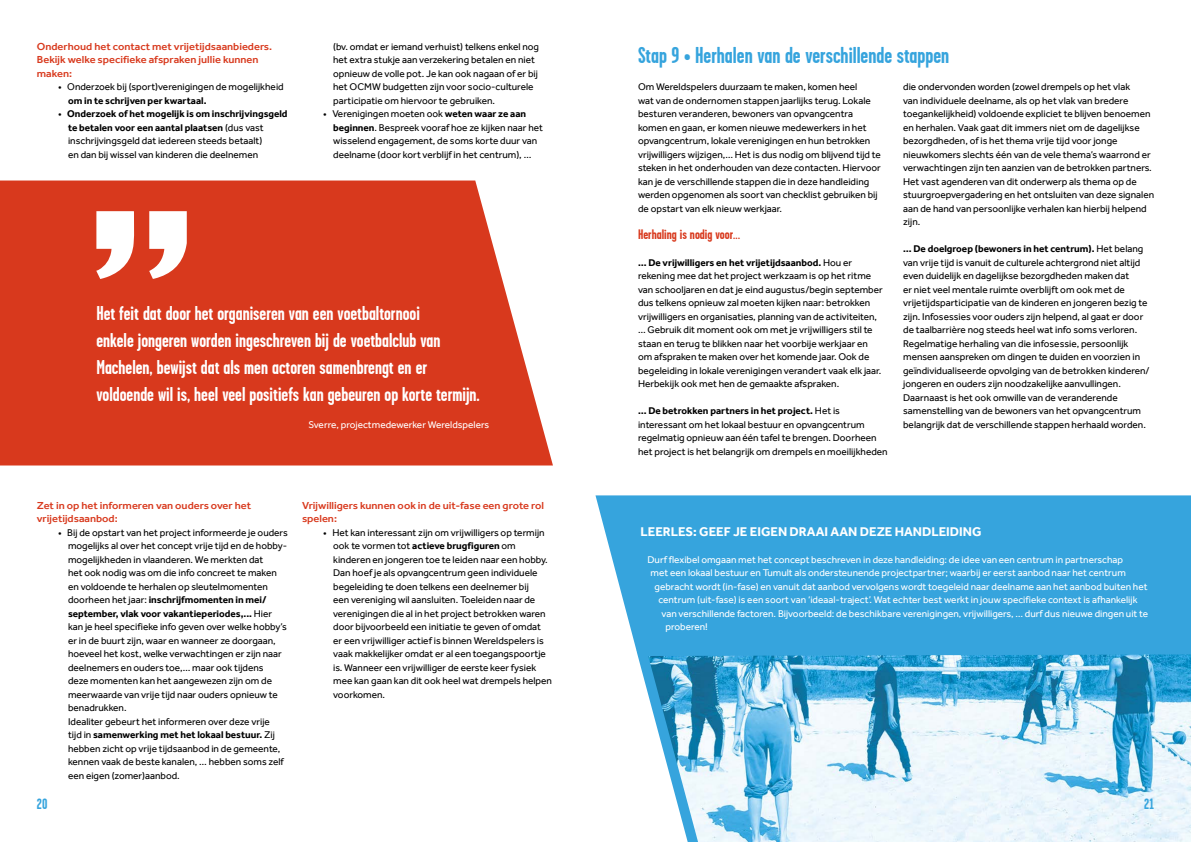
<style>
.page{position:relative;width:1191px;height:842px;background:#fff}
.page>*{position:absolute;margin:0;border:0;box-sizing:border-box;transform-origin:0 0}
.t1{font:700 23px "Garage Gothic";color:#36a4dd}
.t2{font:700 20px/27px "Garage Gothic";color:#fff}
.t3{font:700 15px "Garage Gothic";color:#36a4dd}
.t4{font:700 13.8px "Garage Gothic";color:#d8391d;scale:1.05 1}
.t5{font:700 13px "Effra";color:#fff}
.t6{font:500 10.4px/13.5px "Effra";color:#d8391d;scale:1.05 1}
.t7{font:10px/13.5px "Effra";color:#000}
.t8{font:10px "Effra";color:#fff}
.t9{font:700 10px "Effra";color:#000}
.s1{font-weight:700}
</style>
<div class="page">
<svg style="left:0;top:181px;width:553px;height:284px;background:#da472d"></svg>
<svg style="left:149px;top:211px;width:38px;height:68px"></svg>
<svg style="left:96px;top:211px;width:38px;height:68px"></svg>
<div style="left:595px;top:495px;width:596px;height:144px;background:#36a4dd"></div>
<svg style="left:633px;top:639px;width:558px;height:203px"></svg>
<p class="t6" style="left:37px;top:39px;width:226px">Onderhoud het contact met vrijetijdsaanbieders.<br>Bekijk welke specifieke afspraken jullie kunnen maken:</p>
<p class="t7" style="left:58px;top:80px;width:227px">• Onderzoek bij (sport)verenigingen de mogelijkheid</p>
<p class="t9" style="left:68px;top:94px;width:140px">om in te schrijven per kwartaal.</p>
<p class="t7" style="left:68px;top:107px;width:221px;text-indent:-10px">• <span class="s1">Onderzoek of het mogelijk is om inschrijvingsgeld te betalen voor een aantal plaatsen</span> (dus vast inschrijvingsgeld dat iedereen steeds betaalt)<br>en dan bij wissel van kinderen die deelnemen</p>
<p class="t7" style="left:333px;top:39px;width:207px">(bv. omdat er iemand verhuist) telkens enkel nog het extra stukje aan verzekering betalen en niet opnieuw de volle pot. Je kan ook nagaan of er bij het OCMW budgetten zijn voor socio-culturele participatie om hiervoor te gebruiken.</p>
<p class="t7" style="left:333px;top:107px;width:211px;text-indent:-10px">• Verenigingen moeten ook <span class="s1">weten waar ze aan beginnen</span>. Bespreek vooraf hoe ze kijken naar het wisselend engagement, de soms korte duur van deelname (door kort verblijf in het centrum), …</p>
<p class="t2" style="left:96px;top:299px;width:385px">Het feit dat door het organiseren van een voetbaltornooi<br>enkele jongeren worden ingeschreven bij de voetbalclub van Machelen, bewijst dat als men actoren samenbrengt en er voldoende wil is, heel veel positiefs kan gebeuren op korte termijn.</p>
<p class="t8" style="left:308px;top:418px;width:182px">Sverre, projectmedewerker Wereldspelers</p>
<p class="t6" style="left:37px;top:498px;width:206px">Zet in op het informeren van ouders over het vrijetijdsaanbod:</p>
<p class="t7" style="left:68px;top:525px;width:221px;text-indent:-10px">• Bij de opstart van het project informeerde je ouders mogelijks al over het concept vrije tijd en de hobby&shy;mogelijkheden in vlaanderen. We merkten dat<br>het ook nodig was om die info concreet te maken en voldoende te herhalen op sleutelmomenten doorheen het jaar: <span class="s1">inschrijfmomenten in mei/ september, vlak voor vakantieperiodes,...</span> Hier kan je heel specifieke info geven over welke hobby’s er in de buurt zijn, waar en wanneer ze doorgaan, hoeveel het kost, welke verwachtingen er zijn naar deelnemers en ouders toe,… maar ook tijdens<br>deze momenten kan het aangewezen zijn om de meerwaarde van vrije tijd naar ouders opnieuw te benadrukken.<br>Idealiter gebeurt het informeren over deze vrije<br>tijd in <span class="s1">samenwerking met het lokaal bestuur.</span> Zij hebben zicht op vrije tijdsaanbod in de gemeente, kennen vaak de beste kanalen, … hebben soms zelf een eigen (zomer)aanbod.</p>
<p class="t6" style="left:302px;top:498px;width:232px">Vrijwilligers kunnen ook in de uit-fase een grote rol spelen:</p>
<p class="t7" style="left:333px;top:525px;width:220px;text-indent:-10px">• Het kan interessant zijn om vrijwilligers op termijn ook te vormen tot <span class="s1">actieve brugfiguren</span> om kinderen en jongeren toe te leiden naar een hobby.<br>Dan hoef je als opvangcentrum geen individuele begeleiding te doen telkens een deelnemer bij<br>een vereniging wil aansluiten. Toeleiden naar de verenigingen die al in het project betrokken waren door bijvoorbeeld een initiatie te geven of omdat er een vrijwilliger actief is binnen Wereldspelers is vaak makkelijker omdat er al een toegangspoortje is. Wanneer een vrijwilliger de eerste keer fysiek mee kan gaan kan dit ook heel wat drempels helpen voorkomen.</p>
<h1 class="t1" style="left:638px;top:43px;width:313px">Stap 9 • Herhalen van de verschillende stappen</h1>
<p class="t7" style="left:638px;top:80px;width:244px">Om Wereldspelers duurzaam te maken, komen heel<br>wat van de ondernomen stappen jaarlijks terug. Lokale besturen veranderen, bewoners van opvangcentra komen en gaan, er komen nieuwe medewerkers in het opvangcentrum, lokale verenigingen en hun betrokken vrijwilligers wijzigen,… Het is dus nodig om blijvend tijd te steken in het onderhouden van deze contacten. Hiervoor kan je de verschillende stappen die in deze handleiding werden opgenomen als soort van checklist gebruiken bij de opstart van elk nieuw werkjaar.</p>
<h3 class="t4" style="left:638px;top:226px;width:99px">Herhaling is nodig voor…</h3>
<p class="t7" style="left:638px;top:255px;width:246px"><span class="s1">… De vrijwilligers en het vrijetijdsaanbod.</span> Hou er rekening mee dat het project werkzaam is op het ritme van schooljaren en dat je eind augustus/begin september dus telkens opnieuw zal moeten kijken naar: betrokken vrijwilligers en organisaties, planning van de activiteiten, … Gebruik dit moment ook om met je vrijwilligers stil te staan en terug te blikken naar het voorbije werkjaar en om afspraken te maken over het komende jaar. Ook de begeleiding in lokale verenigingen verandert vaak elk jaar.<br>Herbekijk ook met hen de gemaakte afspraken.</p>
<p class="t7" style="left:638px;top:404px;width:251px"><span class="s1">… De betrokken partners in het project.</span> Het is interessant om het lokaal bestuur en opvangcentrum regelmatig opnieuw aan één tafel te brengen. Doorheen het project is het belangrijk om drempels en moeilijkheden</p>
<p class="t7" style="left:903px;top:80px;width:252px">die ondervonden worden (zowel drempels op het vlak<br>van individuele deelname, als op het vlak van bredere toegankelijkheid) voldoende expliciet te blijven benoemen en herhalen. Vaak gaat dit immers niet om de dagelijkse bezorgdheden, of is het thema vrije tijd voor jonge nieuwkomers slechts één van de vele thema’s waarrond er verwachtingen zijn ten aanzien van de betrokken partners.<br>Het vast agenderen van dit onderwerp als thema op de stuurgroepvergadering en het ontsluiten van deze signalen aan de hand van persoonlijke verhalen kan hierbij helpend zijn.</p>
<p class="t7" style="left:903px;top:242px;width:248px"><span class="s1">… De doelgroep (bewoners in het centrum).</span> Het belang van vrije tijd is vanuit de culturele achtergrond niet altijd even duidelijk en dagelijkse bezorgdheden maken dat<br>er niet veel mentale ruimte overblijft om ook met de vrijetijdsparticipatie van de kinderen en jongeren bezig te zijn. Infosessies voor ouders zijn helpend, al gaat er door de taalbarrière nog steeds heel wat info soms verloren.<br>Regelmatige herhaling van die infosessie, persoonlijk mensen aanspreken om dingen te duiden en voorzien in geïndividualiseerde opvolging van de betrokken kinderen/ jongeren en ouders zijn noodzakelijke aanvullingen.<br>Daarnaast is het ook omwille van de veranderende samenstelling van de bewoners van het opvangcentrum belangrijk dat de verschillende stappen herhaald worden.</p>
<h3 class="t5" style="left:640px;top:523px;width:342px">LEERLES: GEEF JE EIGEN DRAAI AAN DEZE HANDLEIDING</h3>
<p class="t8" style="left:647px;top:553px;width:477px">Durf flexibel omgaan met het concept beschreven in deze handleiding: de idee van een centrum in partnerschap</p>
<p class="t8" style="left:650px;top:567px;width:477px">met een lokaal bestuur en Tumult als ondersteunende projectpartner; waarbij er eerst aanbod naar het centrum</p>
<p class="t8" style="left:654px;top:580px;width:494px">gebracht wordt (in-fase) en vanuit dat aanbod vervolgens wordt toegeleid naar deelname aan het aanbod buiten het</p>
<p class="t8" style="left:658px;top:594px;width:480px">centrum (uit-fase) is een soort van ‘ideaal-traject’. Wat echter best werkt in jouw specifieke context is afhankelijk</p>
<p class="t8" style="left:661px;top:607px;width:488px">van verschillende factoren. Bijvoorbeeld: de beschikbare verenigingen, vrijwilligers, … durf dus nieuwe dingen uit te</p>
<p class="t8" style="left:665px;top:621px;width:44px">proberen!</p>
<h3 class="t3" style="left:37px;top:796px;width:12px">20</h3>
<h3 class="t3" style="left:1144px;top:796px;width:11px">21</h3>
</div>
